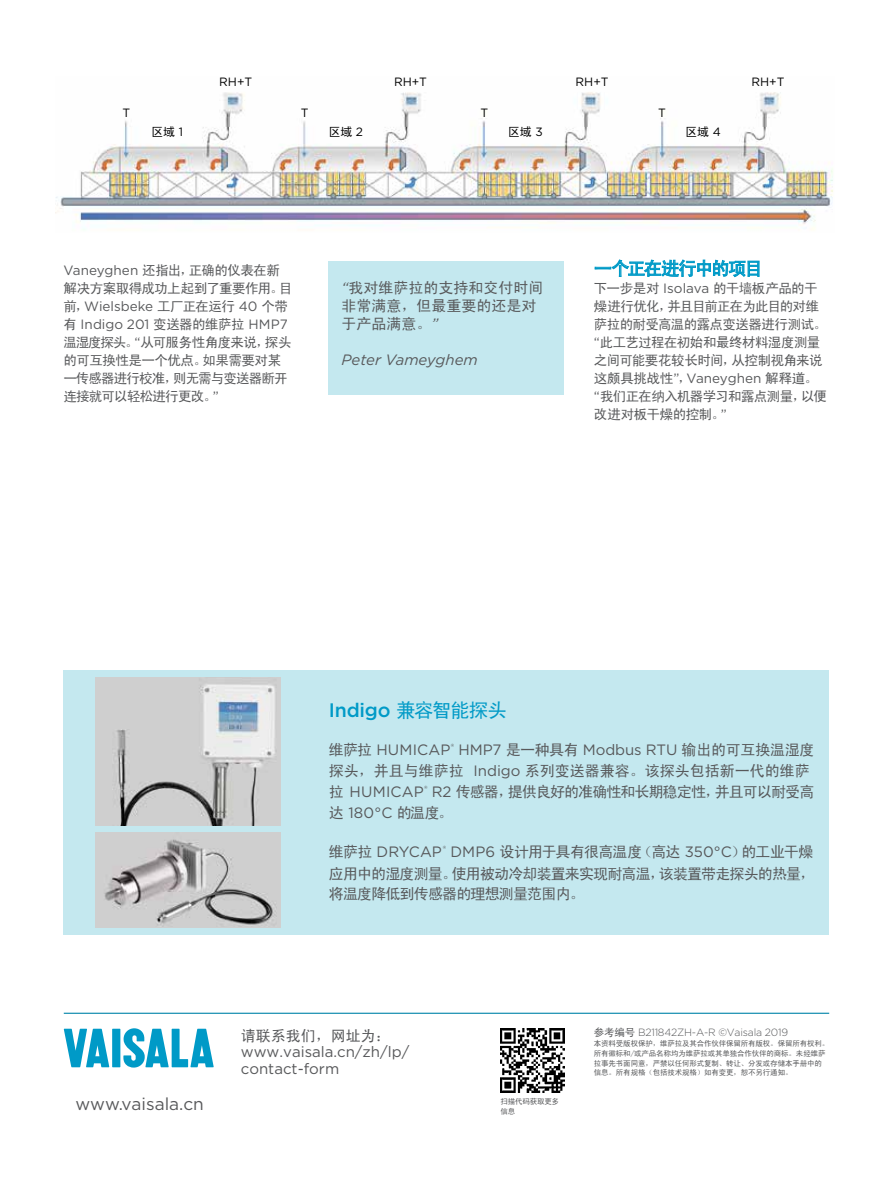
<style>
.page{position:relative;width:893px;height:1191px;background:#fff}
.page>*{position:absolute;margin:0;border:0;box-sizing:border-box;transform-origin:0 0}
.t1{font:500 19.5px "Gotham";letter-spacing:-.01em;color:#009ac7}
.t2{font:18px "Sim Hei";letter-spacing:-.075em;color:#009ac7}
.t3{font:17.25px "Gotham";color:#58595b}
.t4{font:15px/21px "Sim Hei";letter-spacing:-.055em;color:#58595b;text-align:justify}
.t5{font:15px/21px "Sim Hei";letter-spacing:-.015em;color:#58595b}
.t6{font:15px/17px "Gotham";color:#58595b}
.t7{font:15px/18px "Sim Hei";color:#58595b}
.t8{font:italic 15px "Gotham";color:#58595b}
.t9{font:13.5px/18px "Sim Hei";letter-spacing:-.045em;color:#58595b}
.t10{font:13.5px/18px "Gotham";color:#58595b}
.t11{font:12px "Gotham";color:#000}
.t12{font:12px "Sim Hei";color:#000}
.t13{font:300 10.5px "Gotham";letter-spacing:-.02em;color:#58595b}
.t14{font:7.5px/9.8px "Sim Hei";letter-spacing:-.02em;color:#58595b}
.s1{font-family:"Gotham"}
.s2{font-family:"Sim Hei"}
.s3{font-family:"Gotham";font-style:italic}
.s4{font-family:"Sim Hei";font-weight:400}
.s5{font-family:"Gotham";font-weight:300}
</style>
<div class="page">
<img style="left:500px;top:1028px;width:64px;height:64px">
<svg style="left:64px;top:1028px;width:45px;height:39px"></svg>
<div style="left:112px;top:1028px;width:8px;height:39px;background:#009ac7"></div>
<svg style="left:123px;top:1028px;width:91px;height:39px"></svg>
<hr style="left:64px;top:1012px;width:765px;height:1px;background:#0084a9">
<div style="left:64px;top:670px;width:765px;height:264px;background:#c4e8ef"></div>
<svg style="left:595px;top:260px;width:164px;height:17px"></svg>
<div style="left:329px;top:261px;width:235px;height:133px;background:#c4e8ef"></div>
<img style="left:56px;top:92px;width:777px;height:138px">
<img style="left:96px;top:677px;width:185px;height:148px">
<img style="left:96px;top:832px;width:185px;height:95px">
<p class="t11" style="left:219px;top:74px;width:35px">RH+T</p>
<p class="t11" style="left:394px;top:74px;width:35px">RH+T</p>
<p class="t11" style="left:576px;top:74px;width:35px">RH+T</p>
<p class="t11" style="left:751px;top:74px;width:35px">RH+T</p>
<p class="t11" style="left:122px;top:105px;width:9px">T</p>
<p class="t11" style="left:301px;top:105px;width:9px">T</p>
<p class="t11" style="left:481px;top:105px;width:9px">T</p>
<p class="t11" style="left:658px;top:105px;width:9px">T</p>
<p class="t12" style="left:151px;top:126px;width:33px">区域 <span class="s1">1</span></p>
<p class="t12" style="left:328px;top:126px;width:36px">区域 <span class="s1">2</span></p>
<p class="t12" style="left:508px;top:126px;width:36px">区域 <span class="s1">3</span></p>
<p class="t12" style="left:685px;top:126px;width:37px">区域 <span class="s1">4</span></p>
<p class="t9" style="left:63px;top:260px;width:231px;line-height:18.5px"><span class="s1">Vaneyghen</span> 还指出，正确的仪表在新解决方案取得成功上起到了重要作用。目</p>
<p class="t10" style="left:63px;top:296px;width:226px"><span class="s2">前，</span>Wielsbeke <span class="s2">工厂正在运行</span> 40 <span class="s2">个带有</span> Indigo 201 <span class="s2">变送器的维萨拉</span> HMP7</p>
<p class="t9" style="left:63px;top:333px;width:230px">温湿度探头。<span class="s1">“</span>从可服务性角度来说，探头的可互换性是一个优点。如果需要对某一传感器进行校准，则无需与变送器断开连接就可以轻松进行更改。<span class="s1">”</span></p>
<p class="t7" style="left:342px;top:278px;width:203px"><span class="s3">“</span>我对维萨拉的支持和交付时间非常满意，但最重要的还是对于产品满意。<span class="s3">”</span></p>
<p class="t8" style="left:342px;top:350px;width:138px">Peter Vameyghem</p>
<h2 class="t2" style="left:594px;top:259px;width:170px">一个正在进行中的项目</h2>
<p class="t9" style="left:594px;top:279px;width:235px">下一步是对 <span class="s1">Isolava</span> 的干墙板产品的干燥进行优化，并且目前正在为此目的对维萨拉的耐受高温的露点变送器进行测试。<span class="s1">“</span>此工艺过程在初始和最终材料湿度测量之间可能要花较长时间，从控制视角来说这颇具挑战性<span class="s1">”</span>，<span class="s1">Vaneyghen</span> 解释道。<span class="s1">“</span>我们正在纳入机器学习和露点测量，以便改进对板干燥的控制。<span class="s1">”</span></p>
<h1 class="t1" style="left:329px;top:697px;width:180px">Indigo <span class="s4">兼容智能探头</span></h1>
<p class="t6" style="left:329px;top:741px;width:487px"><span class="s2">维萨拉</span> HUMICAP<sup>®</sup> HMP7 <span class="s2">是一种具有</span> Modbus RTU <span class="s2">输出的可互换温湿度</span></p>
<p class="t5" style="left:329px;top:760px;width:487px">探头，并且与维萨拉 <span class="s1">Indigo</span> 系列变送器兼容。该探头包括新一代的维萨拉 <span class="s1">HUMICAP</span><sup>®</sup> <span class="s1">R2</span> 传感器，提供良好的准确性和长期稳定性，并且可以耐受高达 <span class="s1">180°C</span> 的温度。</p>
<p class="t4" style="left:329px;top:841px;width:488px">维萨拉 <span class="s1">DRYCAP</span><sup>®</sup> <span class="s1">DMP6</span> 设计用于具有很高温度（高达 <span class="s1">350°C</span>）的工业干燥应用中的湿度测量。使用被动冷却装置来实现耐高温，该装置带走探头的热量，将温度降低到传感器的理想测量范围内。</p>
<p class="t7" style="left:241px;top:1026px;width:151px">请联系我们，网址为：</p>
<p class="t6" style="left:241px;top:1042px;width:170px">www.vaisala.cn/zh/lp/ contact-form</p>
<p class="t3" style="left:75px;top:1092px;width:130px">www.vaisala.cn</p>
<p class="t14" style="left:500px;top:1096px;width:60px">扫描代码获取更多信息</p>
<p class="t13" style="left:594px;top:1025px;width:196px"><span class="s4">参考编号</span> B211842ZH-A-R ©Vaisala 2019</p>
<p class="t14" style="left:594px;top:1038px;width:237px">本资料受版权保护，维萨拉及其合作伙伴保留所有版权。保留所有权利。所有徽标和<span class="s5">/</span>或产品名称均为维萨拉或其单独合作伙伴的商标。未经维萨拉事先书面同意，严禁以任何形式复制、转让、分发或存储本手册中的信息。所有规格（包括技术规格）如有变更，恕不另行通知。</p>
</div>
